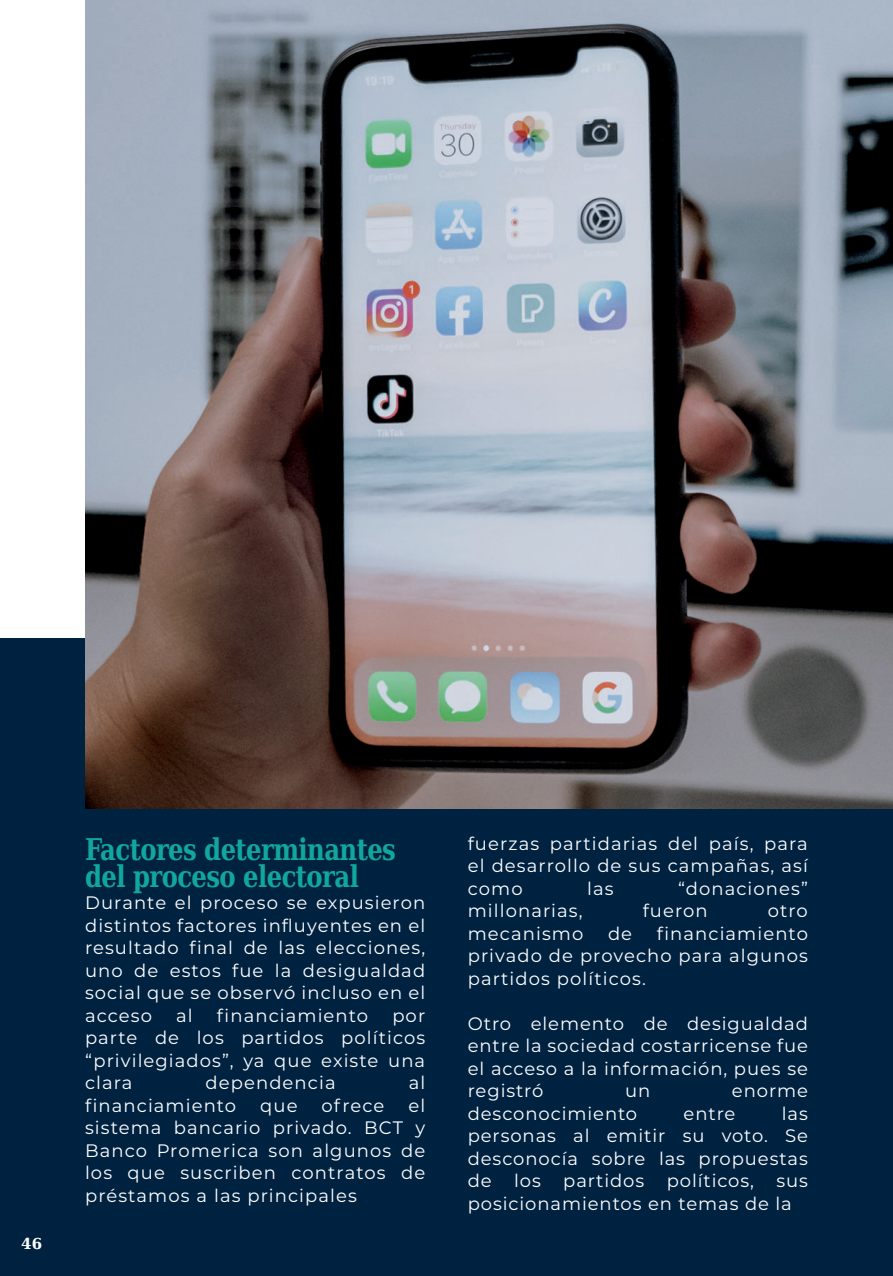
<style>
.page{position:relative;width:893px;height:1276px;background:#fff}
.page>*{position:absolute;margin:0;border:0;box-sizing:border-box;transform-origin:0 0}
.t1{font:700 30px/27px "DejaVu Serif Condensed";letter-spacing:-.02em;color:#12a79d;scale:.9 1}
.t2{font:18px/22.5px "Montserrat";letter-spacing:.06em;color:#fff;text-align:justify}
.t3{font:700 15px "DejaVu Serif";color:#fff}
</style>
<div class="page">
<div style="left:0;top:638px;width:893px;height:638px;background:#002241"></div>
<img style="left:85px;top:0;width:808px;height:808px">
<p class="t3" style="left:21px;top:1231px;width:22px">46</p>
<h1 class="t1" style="left:85px;top:835px;width:347px">Factores determinantes del proceso electoral</h1>
<p class="t2" style="left:85px;top:891px;width:342px">Durante el proceso se expusieron distintos factores influyentes en el resultado final de las elecciones, uno de estos fue la desigualdad social que se observó incluso en el acceso</p>
<p class="t2" style="left:176px;top:1003px;width:18px">al</p>
<p class="t2" style="left:217px;top:1003px;width:153px">financiamiento</p>
<p class="t2" style="left:85px;top:1003px;width:342px;text-indent:307px">por parte de los partidos políticos “privilegiados”, ya que existe una clara</p>
<p class="t2" style="left:206px;top:1071px;width:132px">dependencia</p>
<p class="t2" style="left:409px;top:1071px;width:18px">al</p>
<p class="t2" style="left:85px;top:1093px;width:153px">financiamiento</p>
<p class="t2" style="left:260px;top:1093px;width:39px">que</p>
<p class="t2" style="left:322px;top:1093px;width:64px">ofrece</p>
<p class="t2" style="left:85px;top:1093px;width:342px;text-indent:323px">el sistema bancario privado. BCT y Banco Promerica son algunos de los que suscriben contratos de préstamos a las principales</p>
<p class="t2" style="left:468px;top:831px;width:342px">fuerzas partidarias del país, para el desarrollo de sus campañas, así como</p>
<p class="t2" style="left:587px;top:876px;width:28px">las</p>
<p class="t2" style="left:678px;top:876px;width:131px">“donaciones”</p>
<p class="t2" style="left:468px;top:899px;width:116px">millonarias,</p>
<p class="t2" style="left:643px;top:899px;width:66px">fueron</p>
<p class="t2" style="left:768px;top:899px;width:42px">otro</p>
<p class="t2" style="left:468px;top:921px;width:117px">mecanismo</p>
<p class="t2" style="left:608px;top:921px;width:26px">de</p>
<p class="t2" style="left:468px;top:921px;width:342px;text-indent:189px">financiamiento privado de provecho para algunos partidos políticos.</p>
<p class="t2" style="left:468px;top:1011px;width:342px">Otro elemento de desigualdad entre la sociedad costarricense fue el acceso a la información, pues se registró</p>
<p class="t2" style="left:625px;top:1079px;width:27px">un</p>
<p class="t2" style="left:732px;top:1079px;width:77px">enorme</p>
<p class="t2" style="left:468px;top:1101px;width:171px">desconocimiento</p>
<p class="t2" style="left:684px;top:1101px;width:53px">entre</p>
<p class="t2" style="left:468px;top:1101px;width:342px;text-indent:314px">las personas al emitir su voto. Se desconocía sobre las propuestas de los partidos políticos, sus posicionamientos en temas de la</p>
</div>
